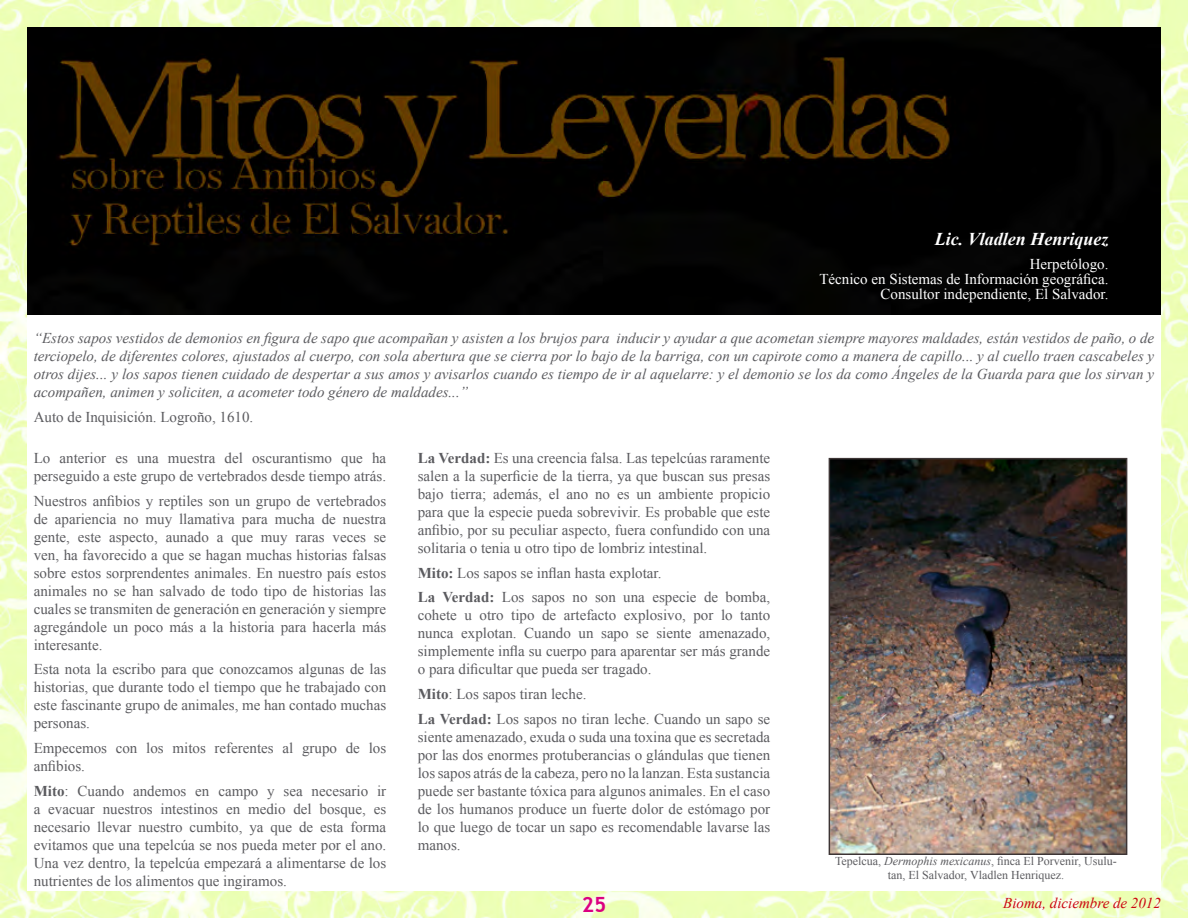
<style>
.page{position:relative;width:1188px;height:918px;background:#fff}
.page>*{position:absolute;margin:0;border:0;box-sizing:border-box;transform-origin:0 0}
.t1{font:700 21px "Trebuchet MS";color:#db0080}
.t2{font:italic 700 18px "Times New Roman";color:#fff}
.t3{font:15px/18px "Times New Roman";color:#5b5b5f;text-align:justify}
.t4{font:italic 15px/18px "Times New Roman";color:#5b5b5f;text-align:justify}
.t5{font:15px/15px "Times New Roman";color:#fff;text-align:right}
.t6{font:italic 15px "Times New Roman";color:#cb0610}
.t7{font:12px/14.4px "Times New Roman";color:#5b5b5f;text-align:center}
.s1{font-weight:700}
.s2{font-style:italic}
</style>
<div class="page">
<img style="left:0;top:0;width:1188px;height:918px">
<div style="left:27px;top:27px;width:1134px;height:864px;background:#fff"></div>
<img style="left:27px;top:27px;width:1134px;height:287px">
<img style="left:832px;top:461px;width:292px;height:391px">
<div style="left:829px;top:458px;width:298px;height:397px;border:2px solid #3d3535"></div>
<p class="t2" style="left:935px;top:227px;width:175px">Lic. Vladlen Henriquez</p>
<p class="t5" style="left:819px;top:256px;width:291px">Herpetólogo.<br>Técnico en Sistemas de Información geográfica.<br>Consultor independiente, El Salvador.</p>
<p class="t4" style="left:34px;top:328px;width:1122px">“Estos sapos vestidos de demonios en figura de sapo que acompañan y asisten a los brujos para inducir y ayudar a que acometan siempre mayores maldades, están vestidos de paño, o de terciopelo, de diferentes colores, ajustados al cuerpo, con sola abertura que se cierra por lo bajo de la barriga, con un capirote como a manera de capillo... y al cuello traen cascabeles y otros dijes... y los sapos tienen cuidado de despertar a sus amos y avisarlos cuando es tiempo de ir al aquelarre: y el demonio se los da como Ángeles de la Guarda para que los sirvan y acompañen, animen y soliciten, a acometer todo género de maldades...”</p>
<p class="t3" style="left:34px;top:407px;width:221px">Auto de Inquisición. Logroño, 1610.</p>
<p class="t3" style="left:34px;top:449px;width:354px">Lo anterior es una muestra del oscurantismo que ha perseguido a este grupo de vertebrados desde tiempo atrás.</p>
<p class="t3" style="left:34px;top:491px;width:354px">Nuestros anfibios y reptiles son un grupo de vertebrados de apariencia no muy llamativa para mucha de nuestra gente, este aspecto, aunado a que muy raras veces se ven, ha favorecido a que se hagan muchas historias falsas sobre estos sorprendentes animales. En nuestro país estos animales no se han salvado de todo tipo de historias las cuales se transmiten de generación en generación y siempre agregándole un poco más a la historia para hacerla más interesante.</p>
<p class="t3" style="left:34px;top:660px;width:354px">Esta nota la escribo para que conozcamos algunas de las historias, que durante todo el tiempo que he trabajado con este fascinante grupo de animales, me han contado muchas personas.</p>
<p class="t3" style="left:34px;top:739px;width:354px">Empecemos con los mitos referentes al grupo de los anfibios.</p>
<p class="t3" style="left:34px;top:782px;width:354px"><span class="s1">Mito</span>: Cuando andemos en campo y sea necesario ir a evacuar nuestros intestinos en medio del bosque, es necesario llevar nuestro cumbito, ya que de esta forma evitamos que una tepelcúa se nos pueda meter por el ano.<br>Una vez dentro, la tepelcúa empezará a alimentarse de los nutrientes de los alimentos que ingiramos.</p>
<p class="t3" style="left:418px;top:449px;width:354px"><span class="s1">La Verdad:</span> Es una creencia falsa. Las tepelcúas raramente salen a la superficie de la tierra, ya que buscan sus presas bajo tierra; además, el ano no es un ambiente propicio para que la especie pueda sobrevivir. Es probable que este anfibio, por su peculiar aspecto, fuera confundido con una solitaria o tenia u otro tipo de lombriz intestinal.</p>
<p class="t3" style="left:418px;top:560px;width:354px;line-height:24.8px"><span class="s1">Mito:</span> Los sapos se inflan hasta explotar.<br><span class="s1">La Verdad:</span> Los sapos no son una especie de bomba,</p>
<p class="t3" style="left:418px;top:606px;width:354px">cohete u otro tipo de artefacto explosivo, por lo tanto nunca explotan. Cuando un sapo se siente amenazado, simplemente infla su cuerpo para aparentar ser más grande o para dificultar que pueda ser tragado.</p>
<p class="t3" style="left:418px;top:682px;width:354px;line-height:24.8px"><span class="s1">Mito</span>: Los sapos tiran leche.<br><span class="s1">La Verdad:</span> Los sapos no tiran leche. Cuando un sapo se</p>
<p class="t3" style="left:418px;top:728px;width:354px">siente amenazado, exuda o suda una toxina que es secretada por las dos enormes protuberancias o glándulas que tienen los sapos atrás de la cabeza, pero no la lanzan. Esta sustancia puede ser bastante tóxica para algunos animales. En el caso de los humanos produce un fuerte dolor de estómago por lo que luego de tocar un sapo es recomendable lavarse las manos.</p>
<p class="t7" style="left:835px;top:854px;width:283px">Tepelcua, <span class="s2">Dermophis mexicanus</span>, finca El Porvenir, Usulu&shy;tan, El Salvador, Vladlen Henriquez.</p>
<h1 class="t1" style="left:582px;top:892px;width:26px">25</h1>
<p class="t6" style="left:1003px;top:892px;width:159px">Bioma, diciembre de 2012</p>
</div>
